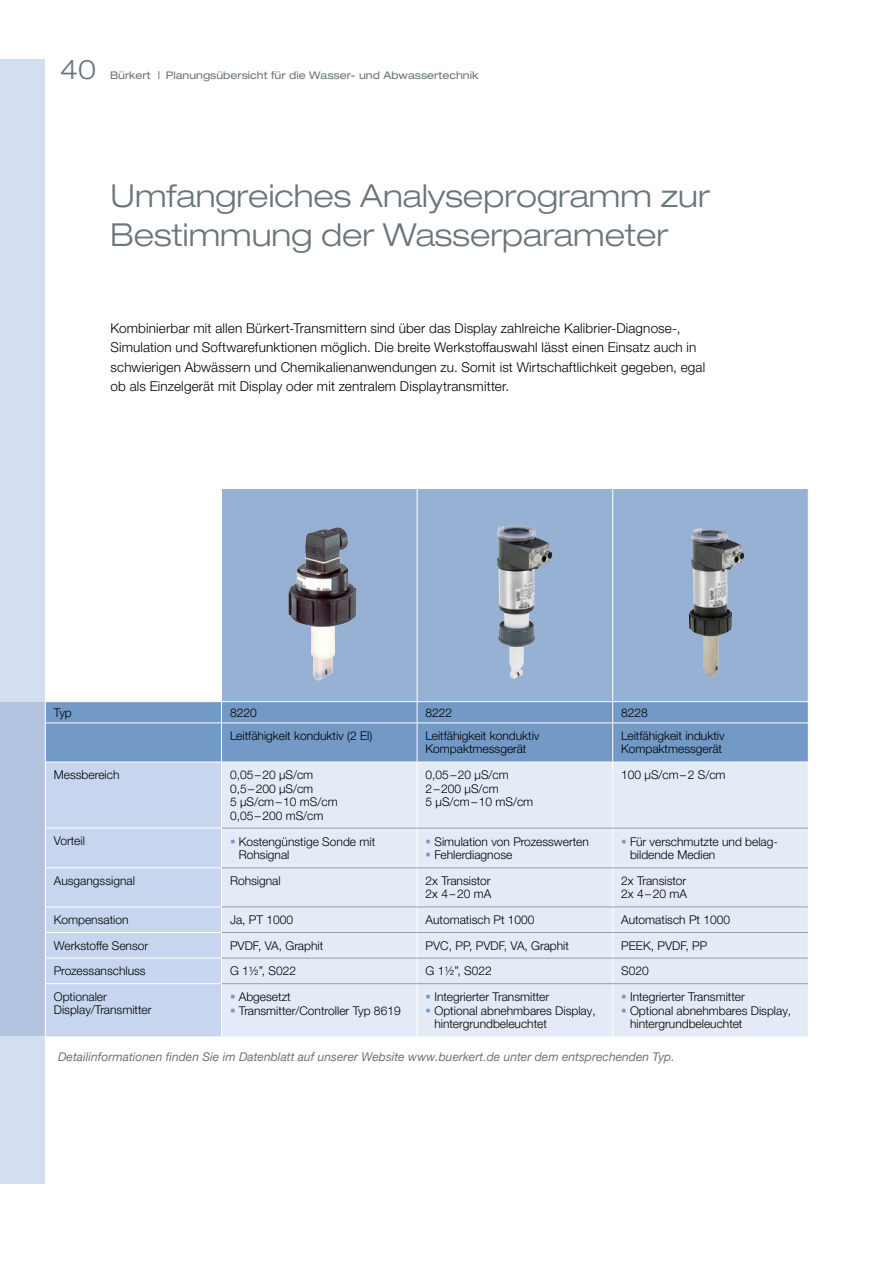
<style>
.page{position:relative;width:893px;height:1263px;background:#fff}
.page>*{position:absolute;margin:0;border:0;box-sizing:border-box;transform-origin:0 0}
.t1{font:300 expanded 31.5px/39px "Helvetica Neue LTW1 G";color:#6a757c}
.t2{font:300 expanded 27px "Helvetica Neue LTW1 G";color:#6a757c}
.t3{font:300 13.5px/19.5px "Helvetica Neue LTW1 G";letter-spacing:.01em;color:#000}
.t4{font:300 12px/13.5px "Helvetica Neue LTW1 G";color:#000}
.t5{font:italic 12px "Helvetica Neue LTW1 G";letter-spacing:.005em;color:#6a757c}
.t6{font:expanded 10.5px "Helvetica Neue LTW1 G";color:#6a757c}
.s1{color:#7399c6}
</style>
<div class="page">
<div style="left:0;top:60px;width:45px;height:1124px;background:#d4def1"></div>
<div style="left:0;top:702px;width:45px;height:334px;background:#b1c3df"></div>
<div style="left:222px;top:489px;width:586px;height:212px;background:#97b1d5"></div>
<div style="left:46px;top:702px;width:762px;height:60px;background:#7399c6"></div>
<div style="left:46px;top:763px;width:175px;height:273px;background:#c7d6ee"></div>
<div style="left:222px;top:763px;width:586px;height:273px;background:#e4ebf7"></div>
<hr style="left:417px;top:489px;width:1px;height:212px;background:#fff">
<hr style="left:612px;top:489px;width:1px;height:212px;background:#fff">
<hr style="left:45px;top:722px;width:176px;height:1px;background:#fff">
<svg style="left:221px;top:702px;width:1px;height:20px"></svg>
<svg style="left:417px;top:702px;width:1px;height:20px"></svg>
<svg style="left:612px;top:702px;width:1px;height:20px"></svg>
<hr style="left:221px;top:723px;width:1px;height:39px;background:#fff">
<hr style="left:417px;top:723px;width:1px;height:39px;background:#fff">
<hr style="left:612px;top:723px;width:1px;height:39px;background:#fff">
<hr style="left:221px;top:722px;width:196px;height:1px;background:#fff">
<hr style="left:417px;top:722px;width:196px;height:1px;background:#fff">
<hr style="left:613px;top:722px;width:196px;height:1px;background:#fff">
<hr style="left:417px;top:762px;width:1px;height:66px;background:#fff">
<hr style="left:612px;top:762px;width:1px;height:66px;background:#fff">
<svg style="left:45px;top:702px;width:1px;height:20px"></svg>
<hr style="left:45px;top:828px;width:176px;height:1px;background:#fff">
<hr style="left:417px;top:828px;width:1px;height:40px;background:#fff">
<hr style="left:612px;top:828px;width:1px;height:40px;background:#fff">
<hr style="left:222px;top:828px;width:195px;height:1px;background:#97a1a8">
<hr style="left:417px;top:828px;width:196px;height:1px;background:#97a1a8">
<hr style="left:613px;top:828px;width:195px;height:1px;background:#97a1a8">
<hr style="left:45px;top:867px;width:176px;height:1px;background:#fff">
<hr style="left:45px;top:906px;width:176px;height:1px;background:#fff">
<hr style="left:45px;top:932px;width:176px;height:1px;background:#fff">
<hr style="left:45px;top:958px;width:176px;height:1px;background:#fff">
<hr style="left:45px;top:983px;width:176px;height:1px;background:#fff">
<hr style="left:417px;top:868px;width:1px;height:39px;background:#fff">
<hr style="left:612px;top:868px;width:1px;height:39px;background:#fff">
<svg style="left:417px;top:908px;width:1px;height:75px"></svg>
<svg style="left:612px;top:908px;width:1px;height:75px"></svg>
<hr style="left:417px;top:984px;width:1px;height:52px;background:#fff">
<hr style="left:612px;top:984px;width:1px;height:52px;background:#fff">
<hr style="left:222px;top:867px;width:195px;height:1px;background:#97a1a8">
<hr style="left:417px;top:867px;width:196px;height:1px;background:#97a1a8">
<hr style="left:613px;top:867px;width:195px;height:1px;background:#97a1a8">
<hr style="left:222px;top:907px;width:195px;height:1px;background:#97a1a8">
<hr style="left:417px;top:907px;width:196px;height:1px;background:#97a1a8">
<hr style="left:613px;top:907px;width:195px;height:1px;background:#97a1a8">
<hr style="left:222px;top:932px;width:195px;height:1px;background:#97a1a8">
<hr style="left:417px;top:932px;width:196px;height:1px;background:#97a1a8">
<hr style="left:613px;top:932px;width:195px;height:1px;background:#97a1a8">
<hr style="left:222px;top:958px;width:195px;height:1px;background:#97a1a8">
<hr style="left:417px;top:958px;width:196px;height:1px;background:#97a1a8">
<hr style="left:613px;top:958px;width:195px;height:1px;background:#97a1a8">
<hr style="left:222px;top:983px;width:195px;height:1px;background:#97a1a8">
<hr style="left:417px;top:983px;width:196px;height:1px;background:#97a1a8">
<hr style="left:613px;top:983px;width:195px;height:1px;background:#97a1a8">
<img style="left:288px;top:527px;width:69px;height:154px">
<img style="left:497px;top:526px;width:55px;height:153px">
<img style="left:689px;top:528px;width:14px;height:139px">
<h2 class="t2" style="left:60px;top:53px;width:38px">40</h2>
<p class="t6" style="left:110px;top:69px;width:370px">Bürkert | Planungsübersicht für die Wasser- und Abwassertechnik</p>
<h1 class="t1" style="left:111px;top:176px;width:601px">Umfangreiches Analyseprogramm zur<br>Bestimmung der Wasserparameter</h1>
<p class="t3" style="left:111px;top:318px;width:596px">Kombinierbar mit allen Bürkert-Transmittern sind über das Display zahlreiche Kalibrier-Diagnose-, Simulation und Softwarefunktionen möglich. Die breite Werkstoffauswahl lässt einen Einsatz auch in schwierigen Abwässern und Chemikalienanwendungen zu. Somit ist Wirtschaftlichkeit gegeben, egal ob als Einzelgerät mit Display oder mit zentralem Displaytransmitter.</p>
<p class="t4" style="left:54px;top:705px;width:19px">Typ</p>
<p class="t4" style="left:230px;top:705px;width:28px">8220</p>
<p class="t4" style="left:426px;top:705px;width:28px">8222</p>
<p class="t4" style="left:621px;top:705px;width:28px">8228</p>
<p class="t4" style="left:230px;top:729px;width:144px">Leitfähigkeit konduktiv (2 El)</p>
<p class="t4" style="left:426px;top:729px;width:115px">Leitfähigkeit konduktiv<br>Kompaktmessgerät</p>
<p class="t4" style="left:621px;top:729px;width:105px">Leitfähigkeit induktiv<br>Kompaktmessgerät</p>
<p class="t4" style="left:54px;top:768px;width:67px">Messbereich</p>
<p class="t4" style="left:230px;top:768px;width:109px">0,05–20 µS/cm<br>0,5–200 µS/cm<br>5 µS/cm–10 mS/cm<br>0,05–200 mS/cm</p>
<p class="t4" style="left:426px;top:768px;width:109px">0,05–20 µS/cm<br>2–200 µS/cm<br>5 µS/cm–10 mS/cm</p>
<p class="t4" style="left:621px;top:768px;width:106px">100 µS/cm–2 S/cm</p>
<p class="t4" style="left:54px;top:834px;width:33px">Vorteil</p>
<p class="t4" style="left:239px;top:835px;width:138px;text-indent:-9px"><span class="s1">▪</span> Kostengünstige Sonde mit<br>Rohsignal</p>
<p class="t4" style="left:426px;top:835px;width:165px"><span class="s1">▪</span> Simulation von Prozesswerten</p>
<p class="t4" style="left:630px;top:835px;width:149px;text-indent:-9px"><span class="s1">▪</span> Für verschmutzte und belag&shy;bildende Medien</p>
<p class="t4" style="left:426px;top:848px;width:88px"><span class="s1">▪</span> Fehlerdiagnose</p>
<p class="t4" style="left:54px;top:874px;width:83px">Ausgangssignal</p>
<p class="t4" style="left:230px;top:874px;width:52px">Rohsignal</p>
<p class="t4" style="left:426px;top:874px;width:67px">2x Transistor<br>2x 4–20 mA</p>
<p class="t4" style="left:621px;top:874px;width:67px">2x Transistor<br>2x 4–20 mA</p>
<p class="t4" style="left:54px;top:913px;width:76px">Kompensation</p>
<p class="t4" style="left:230px;top:913px;width:65px">Ja, PT 1000</p>
<p class="t4" style="left:426px;top:913px;width:110px">Automatisch Pt 1000</p>
<p class="t4" style="left:621px;top:913px;width:110px">Automatisch Pt 1000</p>
<p class="t4" style="left:54px;top:938px;width:96px">Werkstoffe Sensor</p>
<p class="t4" style="left:230px;top:938px;width:95px">PVDF, VA, Graphit</p>
<p class="t4" style="left:426px;top:938px;width:145px">PVC, PP, PVDF, VA, Graphit</p>
<p class="t4" style="left:621px;top:938px;width:88px">PEEK, PVDF, PP</p>
<p class="t4" style="left:54px;top:964px;width:93px">Prozessanschluss</p>
<p class="t4" style="left:230px;top:964px;width:68px">G 1½”, S022</p>
<p class="t4" style="left:426px;top:964px;width:68px">G 1½”, S022</p>
<p class="t4" style="left:621px;top:964px;width:29px">S020</p>
<p class="t4" style="left:54px;top:990px;width:99px">Optionaler<br>Display/Transmitter</p>
<p class="t4" style="left:230px;top:990px;width:62px"><span class="s1">▪</span> Abgesetzt</p>
<p class="t4" style="left:426px;top:990px;width:125px"><span class="s1">▪</span> Integrierter Transmitter</p>
<p class="t4" style="left:434px;top:1004px;width:163px;text-indent:-9px"><span class="s1">▪</span> Optional abnehmbares Display, hintergrundbeleuchtet</p>
<p class="t4" style="left:621px;top:990px;width:125px"><span class="s1">▪</span> Integrierter Transmitter</p>
<p class="t4" style="left:630px;top:1004px;width:163px;text-indent:-9px"><span class="s1">▪</span> Optional abnehmbares Display, hintergrundbeleuchtet</p>
<p class="t4" style="left:230px;top:1004px;width:172px"><span class="s1">▪</span> Transmitter/Controller Typ 8619</p>
<p class="t5" style="left:58px;top:1049px;width:618px">Detailinformationen finden Sie im Datenblatt auf unserer Website www.buerkert.de unter dem entsprechenden Typ.</p>
</div>
